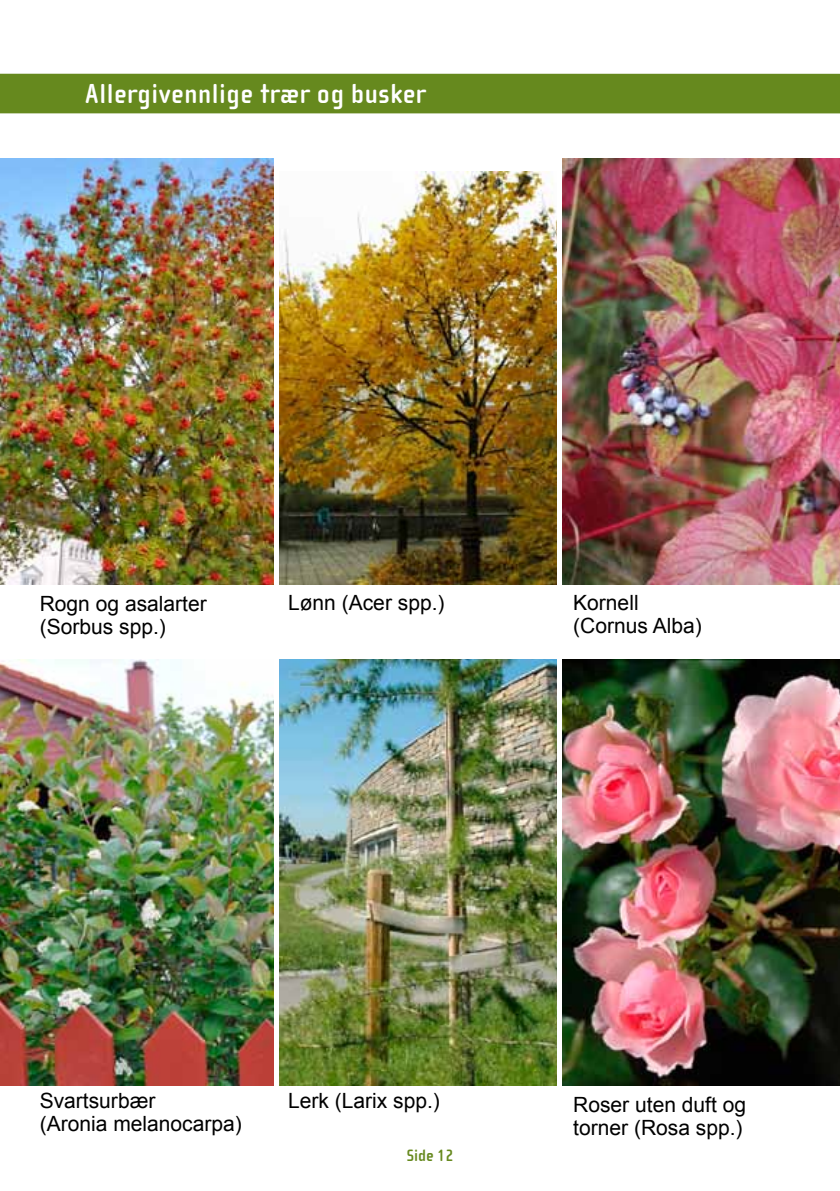
<style>
.page{position:relative;width:840px;height:1191px;background:#fff}
.page>*{position:absolute;margin:0;border:0;box-sizing:border-box;transform-origin:0 0}
.t1{font:700 28.2px "Cholla Sans";letter-spacing:.02em;color:#fff}
.t2{font:21px/23px "Arial";color:#000}
.t3{font:700 17px "Cholla Sans";color:#66891e}
</style>
<div class="page">
<div style="left:0;top:74px;width:839px;height:39px;background:#66891e"></div>
<img style="left:0;top:159px;width:273px;height:425px">
<img style="left:0;top:660px;width:273px;height:425px">
<img style="left:279px;top:172px;width:277px;height:412px">
<img style="left:279px;top:660px;width:277px;height:425px">
<img style="left:562px;top:159px;width:277px;height:425px">
<img style="left:562px;top:660px;width:277px;height:425px">
<h1 class="t1" style="left:85px;top:79px;width:342px">Allergivennlige trær og busker</h1>
<p class="t2" style="left:40px;top:592px;width:168px">Rogn og asalarter (Sorbus spp.)</p>
<p class="t2" style="left:288px;top:592px;width:158px">Lønn (Acer spp.)</p>
<p class="t2" style="left:573px;top:592px;width:130px">Kornell (Cornus Alba)</p>
<p class="t2" style="left:40px;top:1089px;width:203px">Svartsurbær<br>(Aronia melanocarpa)</p>
<p class="t2" style="left:288px;top:1089px;width:153px">Lerk (Larix spp.)</p>
<p class="t3" style="left:406px;top:1146px;width:48px">Side 12</p>
<p class="t2" style="left:573px;top:1093px;width:174px">Roser uten duft og torner (Rosa spp.)</p>
</div>
